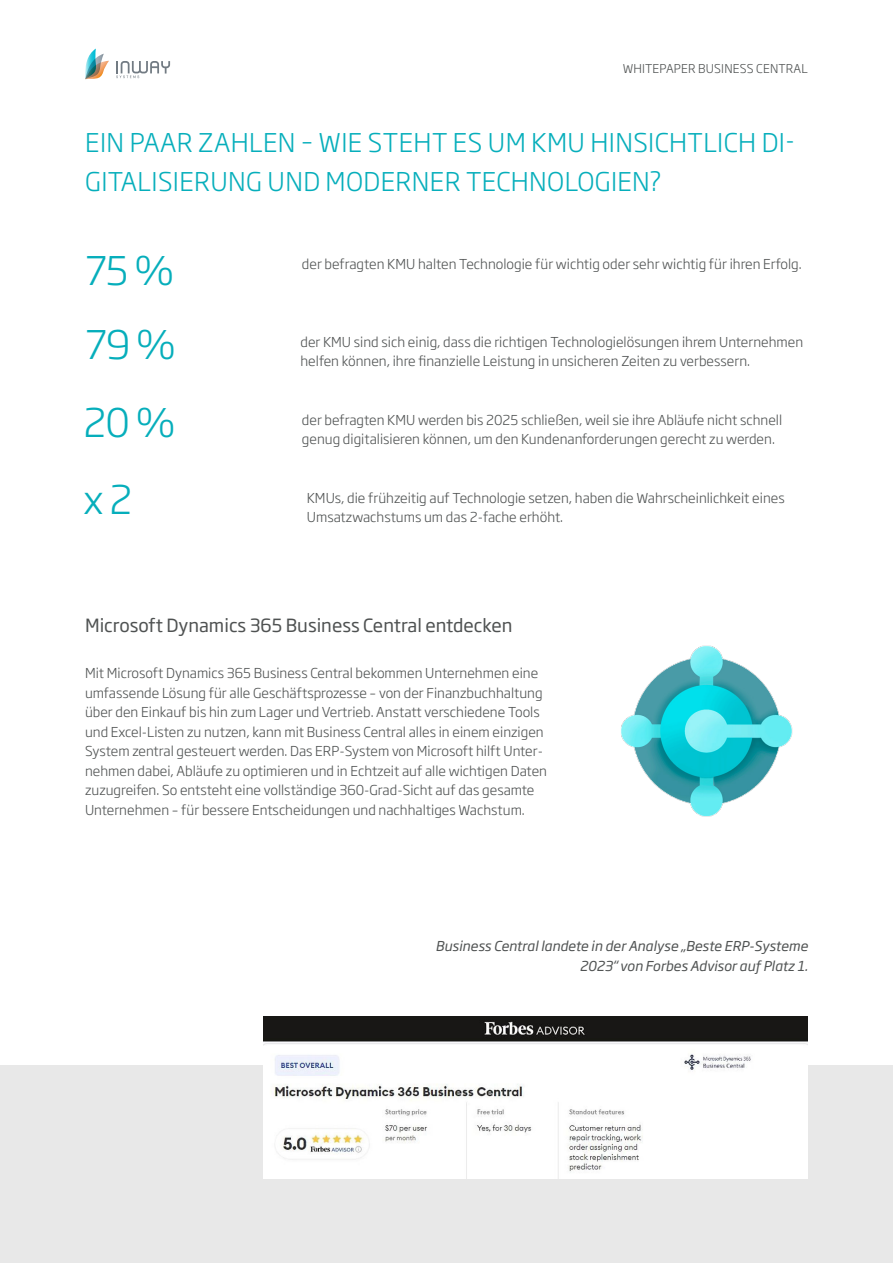
<style>
.page{position:relative;width:893px;height:1263px;background:#fff}
.page>*{position:absolute;margin:0;border:0;box-sizing:border-box;transform-origin:0 0}
.t1{font:300 39px/74.2px "Soho Gothic Pro";color:#06aebb}
.t2{font:300 25.5px/39px "Soho Gothic Pro";letter-spacing:.015em;color:#06aebb}
.t3{font:18px "Soho Gothic Pro";color:#4f5252}
.t4{font:300 13.5px/19.5px "Soho Gothic Pro";color:#4f5252}
.t5{font:italic 13.5px/19.5px "Soho Gothic Pro";color:#505353;text-align:right}
.t6{font:300 12px "Soho Gothic Pro";letter-spacing:.015em;color:#4f5252}
</style>
<div class="page">
<svg style="left:116px;top:61px;width:54px;height:17px"></svg>
<svg style="left:85px;top:49px;width:24px;height:30px"></svg>
<img style="left:621px;top:645px;width:172px;height:172px">
<div style="left:0;top:1066px;width:893px;height:197px;background:#e8e8e8"></div>
<img style="left:264px;top:1016px;width:544px;height:162px">
<p class="t6" style="left:623px;top:60px;width:187px">WHITEPAPER BUSINESS CENTRAL</p>
<h2 class="t2" style="left:85px;top:121px;width:711px">EIN PAAR ZAHLEN – WIE STEHT ES UM KMU HINSICHTLICH DI-<br>GITALISIERUNG UND MODERNER TECHNOLOGIEN?</h2>
<h1 class="t1" style="left:85px;top:231px;width:92px">75 %<br>79 %</h1>
<p class="t4" style="left:302px;top:253px;width:501px">der befragten KMU halten Technologie für wichtig oder sehr wichtig für ihren Erfolg.</p>
<p class="t4" style="left:300px;top:331px;width:504px">der KMU sind sich einig, dass die richtigen Technologielösungen ihrem Unternehmen helfen können, ihre finanzielle Leistung in unsicheren Zeiten zu verbessern.</p>
<h1 class="t1" style="left:84px;top:383px;width:93px">20 %</h1>
<p class="t4" style="left:302px;top:409px;width:482px">der befragten KMU werden bis 2025 schließen, weil sie ihre Abläufe nicht schnell genug digitalisieren können, um den Kundenanforderungen gerecht zu werden.</p>
<h1 class="t1" style="left:84px;top:460px;width:50px">x 2</h1>
<p class="t4" style="left:307px;top:487px;width:479px">KMUs, die frühzeitig auf Technologie setzen, haben die Wahrscheinlichkeit eines<br>Umsatzwachstums um das 2-fache erhöht.</p>
<h3 class="t3" style="left:85px;top:612px;width:429px">Microsoft Dynamics 365 Business Central entdecken</h3>
<p class="t4" style="left:85px;top:662px;width:463px">Mit Microsoft Dynamics 365 Business Central bekommen Unternehmen eine umfassende Lösung für alle Geschäftsprozesse – von der Finanzbuchhaltung über den Einkauf bis hin zum Lager und Vertrieb. Anstatt verschiedene Tools und Excel-Listen zu nutzen, kann mit Business Central alles in einem einzigen System zentral gesteuert werden. Das ERP-System von Microsoft hilft Unter&shy;nehmen dabei, Abläufe zu optimieren und in Echtzeit auf alle wichtigen Daten zuzugreifen. So entsteht eine vollständige 360-Grad-Sicht auf das gesamte Unternehmen – für bessere Entscheidungen und nachhaltiges Wachstum.</p>
<p class="t5" style="left:436px;top:936px;width:374px">Business Central landete in der Analyse „Beste ERP-Systeme<br>2023“ von Forbes Advisor auf Platz 1.</p>
</div>
